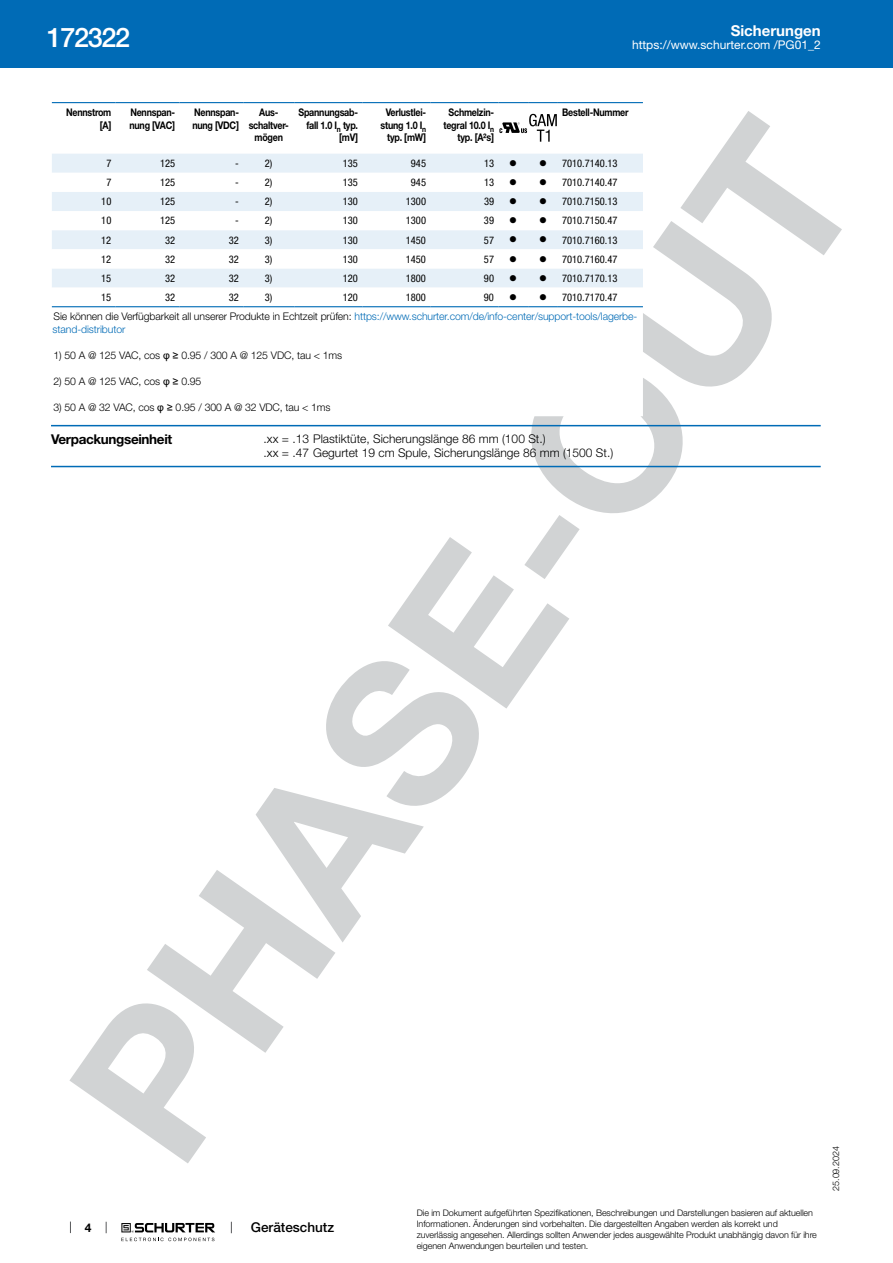
<style>
.page{position:relative;width:893px;height:1263px;background:#fff}
.page>*{position:absolute;margin:0;border:0;box-sizing:border-box;transform-origin:0 0}
.t1{font:700 202.5px "Helvetica Neue LT";color:#d1d3d4}
.t2{font:500 27px "Helvetica Neue LT";letter-spacing:-.05em;color:#fff}
.t3{font:700 15px "Helvetica Neue LT";color:#fff}
.t4{font:700 13.5px "Helvetica Neue LT";letter-spacing:-.025em;color:#000}
.t5{font:500 13.5px "Helvetica Neue LT";color:#000}
.t6{font:300 12px/14.4px "Helvetica Neue LT";color:#000}
.t7{font:12px "Helvetica Neue LT";color:#fff}
.t8{font:700 12px "Helvetica Neue LT";color:#000}
.t9{font:condensed 10.5px "Helvetica Neue LT";color:#000}
.t10{font:700 10.5px/12.6px "Helvetica Neue LT";letter-spacing:-.025em;color:#000;text-align:right;scale:.85 1}
.t11{font:300 10.5px/19px "Helvetica Neue LT";letter-spacing:-.01em;color:#006bb6}
.t12{font:300 10.5px "Helvetica Neue LT";letter-spacing:-.01em;color:#000}
.t13{font:300 9px/10.8px "Helvetica Neue LT";letter-spacing:-.01em;color:#000}
.s1{font-weight:400;font-stretch:condensed;color:#000}
.s2{color:#000}
.s3{font-family:"Arial Unicode MS";font-weight:400}
</style>
<div class="page">
<svg style="left:70px;top:1221px;width:1px;height:12px"></svg>
<svg style="left:121px;top:1223px;width:94px;height:18px"></svg>
<div style="left:0;top:0;width:893px;height:68px;background:#006bb6"></div>
<div style="left:52px;top:154px;width:591px;height:19px;background:#e6f0f8"></div>
<svg style="left:52px;top:192px;width:591px;height:116px"></svg>
<hr style="left:52px;top:102px;width:64px;height:1px;background:#006bb6">
<hr style="left:116px;top:102px;width:63px;height:1px;background:#006bb6">
<hr style="left:179px;top:102px;width:64px;height:1px;background:#006bb6">
<hr style="left:243px;top:102px;width:51px;height:1px;background:#006bb6">
<hr style="left:294px;top:102px;width:68px;height:1px;background:#006bb6">
<hr style="left:362px;top:102px;width:68px;height:1px;background:#006bb6">
<hr style="left:430px;top:102px;width:68px;height:1px;background:#006bb6">
<hr style="left:498px;top:102px;width:30px;height:1px;background:#006bb6">
<hr style="left:528px;top:102px;width:30px;height:1px;background:#006bb6">
<hr style="left:558px;top:102px;width:85px;height:1px;background:#006bb6">
<hr style="left:52px;top:306px;width:64px;height:1px;background:#006bb6">
<hr style="left:116px;top:306px;width:63px;height:1px;background:#006bb6">
<hr style="left:179px;top:306px;width:64px;height:1px;background:#006bb6">
<hr style="left:243px;top:306px;width:51px;height:1px;background:#006bb6">
<hr style="left:294px;top:306px;width:68px;height:1px;background:#006bb6">
<hr style="left:362px;top:306px;width:68px;height:1px;background:#006bb6">
<hr style="left:430px;top:306px;width:68px;height:1px;background:#006bb6">
<hr style="left:498px;top:306px;width:30px;height:1px;background:#006bb6">
<hr style="left:528px;top:306px;width:30px;height:1px;background:#006bb6">
<hr style="left:558px;top:306px;width:85px;height:1px;background:#006bb6">
<svg style="left:52px;top:103px;width:591px;height:39px"></svg>
<hr style="left:51px;top:425px;width:770px;height:1px;background:#006bb6">
<hr style="left:51px;top:466px;width:770px;height:1px;background:#006bb6">
<svg style="left:510px;top:160px;width:36px;height:6px"></svg>
<svg style="left:510px;top:198px;width:36px;height:6px"></svg>
<svg style="left:510px;top:217px;width:36px;height:6px"></svg>
<svg style="left:510px;top:236px;width:36px;height:7px"></svg>
<svg style="left:510px;top:256px;width:36px;height:6px"></svg>
<svg style="left:510px;top:275px;width:36px;height:6px"></svg>
<svg style="left:510px;top:294px;width:36px;height:6px"></svg>
<h2 class="t2" style="left:47px;top:21px;width:85px">172322</h2>
<h3 class="t3" style="left:731px;top:21px;width:92px">Sicherungen</h3>
<h3 class="t7" style="left:632px;top:38px;width:190px">https://www.schurter.com /PG01_2</h3>
<p class="t10" style="left:66px;top:106px;width:55px">Nennstrom [A]</p>
<p class="t10" style="left:129px;top:106px;width:55px;text-align:left">Nennspan&shy;nung [VAC]</p>
<p class="t10" style="left:192px;top:106px;width:56px;text-align:left">Nennspan&shy;nung [VDC]</p>
<p class="t10" style="left:249px;top:106px;width:49px;text-align:center">Aus&shy;schaltver&shy;mögen</p>
<p class="t10" style="left:298px;top:106px;width:72px">Spannungsab&shy;fall 1.0 I<sub>n</sub> typ. [mV]</p>
<p class="t10" style="left:381px;top:106px;width:55px">Verlustlei&shy;stung 1.0 I<sub>n </sub>typ. [mW]</p>
<p class="t10" style="left:443px;top:106px;width:61px">Schmelzin&shy;tegral 10.0 I<sub>n </sub>typ. [A²s]</p>
<p class="t10" style="left:562px;top:106px;width:80px">Bestell-Nummer</p>
<p class="t9" style="left:106px;top:157px;width:7px">7</p>
<p class="t9" style="left:160px;top:157px;width:17px">125</p>
<p class="t9" style="left:235px;top:157px;width:5px">-</p>
<p class="t9" style="left:265px;top:157px;width:9px">2)</p>
<p class="t9" style="left:343px;top:157px;width:17px">135</p>
<p class="t9" style="left:411px;top:157px;width:17px">945</p>
<p class="t9" style="left:484px;top:157px;width:12px">13</p>
<p class="t9" style="left:562px;top:157px;width:57px">7010.7140.13</p>
<p class="t9" style="left:106px;top:176px;width:7px">7</p>
<p class="t9" style="left:160px;top:176px;width:17px">125</p>
<p class="t9" style="left:235px;top:176px;width:5px">-</p>
<p class="t9" style="left:265px;top:176px;width:9px">2)</p>
<p class="t9" style="left:343px;top:176px;width:17px">135</p>
<p class="t9" style="left:411px;top:176px;width:17px">945</p>
<p class="t9" style="left:484px;top:176px;width:12px">13</p>
<p class="t9" style="left:562px;top:176px;width:57px">7010.7140.47</p>
<p class="t9" style="left:101px;top:195px;width:12px">10</p>
<p class="t9" style="left:160px;top:195px;width:17px">125</p>
<p class="t9" style="left:235px;top:195px;width:5px">-</p>
<p class="t9" style="left:265px;top:195px;width:9px">2)</p>
<p class="t9" style="left:343px;top:195px;width:17px">130</p>
<p class="t9" style="left:406px;top:195px;width:22px">1300</p>
<p class="t9" style="left:484px;top:195px;width:12px">39</p>
<p class="t9" style="left:562px;top:195px;width:57px">7010.7150.13</p>
<p class="t9" style="left:101px;top:215px;width:12px">10</p>
<p class="t9" style="left:160px;top:215px;width:17px">125</p>
<p class="t9" style="left:235px;top:215px;width:5px">-</p>
<p class="t9" style="left:265px;top:215px;width:9px">2)</p>
<p class="t9" style="left:343px;top:215px;width:17px">130</p>
<p class="t9" style="left:406px;top:215px;width:22px">1300</p>
<p class="t9" style="left:484px;top:215px;width:12px">39</p>
<p class="t9" style="left:562px;top:215px;width:57px">7010.7150.47</p>
<p class="t9" style="left:101px;top:234px;width:12px">12</p>
<p class="t9" style="left:165px;top:234px;width:12px">32</p>
<p class="t9" style="left:229px;top:234px;width:12px">32</p>
<p class="t9" style="left:265px;top:234px;width:9px">3)</p>
<p class="t9" style="left:343px;top:234px;width:17px">130</p>
<p class="t9" style="left:406px;top:234px;width:22px">1450</p>
<p class="t9" style="left:484px;top:234px;width:12px">57</p>
<p class="t9" style="left:562px;top:234px;width:57px">7010.7160.13</p>
<p class="t9" style="left:101px;top:253px;width:12px">12</p>
<p class="t9" style="left:165px;top:253px;width:12px">32</p>
<p class="t9" style="left:229px;top:253px;width:12px">32</p>
<p class="t9" style="left:265px;top:253px;width:9px">3)</p>
<p class="t9" style="left:343px;top:253px;width:17px">130</p>
<p class="t9" style="left:406px;top:253px;width:22px">1450</p>
<p class="t9" style="left:484px;top:253px;width:12px">57</p>
<p class="t9" style="left:562px;top:253px;width:57px">7010.7160.47</p>
<p class="t9" style="left:101px;top:272px;width:12px">15</p>
<p class="t9" style="left:165px;top:272px;width:12px">32</p>
<p class="t9" style="left:229px;top:272px;width:12px">32</p>
<p class="t9" style="left:265px;top:272px;width:9px">3)</p>
<p class="t9" style="left:343px;top:272px;width:17px">120</p>
<p class="t9" style="left:406px;top:272px;width:22px">1800</p>
<p class="t9" style="left:484px;top:272px;width:12px">90</p>
<p class="t9" style="left:562px;top:272px;width:57px">7010.7170.13</p>
<p class="t9" style="left:101px;top:291px;width:12px">15</p>
<p class="t9" style="left:165px;top:291px;width:12px">32</p>
<p class="t9" style="left:229px;top:291px;width:12px">32</p>
<p class="t9" style="left:265px;top:291px;width:9px">3)</p>
<p class="t9" style="left:343px;top:291px;width:17px">120</p>
<p class="t9" style="left:406px;top:291px;width:22px">1800</p>
<p class="t9" style="left:484px;top:291px;width:12px">90</p>
<h1 class="t1" style="left:18px;top:1062px;width:1202px;rotate:-55deg">PHASE-OUT</h1>
<p class="t11" style="left:53px;top:287px;width:585px;text-indent:509px"><span class="s1">7010.7170.47<br></span><span class="s2">Sie können die Verfügbarkeit all unserer Produkte in Echtzeit prüfen:</span> https://www.schurter.com/de/info-center/support-tools/lagerbe-</p>
<p class="t11" style="left:53px;top:319px;width:74px">stand-distributor</p>
<p class="t12" style="left:53px;top:349px;width:290px">1) 50 A @ 125 VAC, cos <span class="s3">φ ≥</span> 0.95 / 300 A @ 125 VDC, tau &lt; 1ms</p>
<p class="t12" style="left:53px;top:375px;width:149px">2) 50 A @ 125 VAC, cos <span class="s3">φ ≥</span> 0.95</p>
<p class="t12" style="left:53px;top:401px;width:279px">3) 50 A @ 32 VAC, cos <span class="s3">φ ≥</span> 0.95 / 300 A @ 32 VDC, tau &lt; 1ms</p>
<h3 class="t4" style="left:51px;top:431px;width:123px">Verpackungseinheit</h3>
<h3 class="t6" style="left:264px;top:431px;width:351px">.xx = .13 Plastiktüte, Sicherungslänge 86 mm (100 St.)<br>.xx = .47 Gegurtet 19 cm Spule, Sicherungslänge 86 mm (1500 St.)</h3>
<p class="t13" style="left:830px;top:1191px;width:46px;rotate:-90deg">25.09.2024</p>
<h3 class="t8" style="left:85px;top:1220px;width:8px">4</h3>
<h3 class="t5" style="left:251px;top:1219px;width:85px">Geräteschutz</h3>
<p class="t13" style="left:417px;top:1207px;width:402px">Die im Dokument aufgeführten Spezifikationen, Beschreibungen und Darstellungen basieren auf aktuellen Informationen. Änderungen sind vorbehalten. Die dargestellten Angaben werden als korrekt und zuverlässig angesehen. Allerdings sollten Anwender jedes ausgewählte Produkt unabhängig davon für ihre eigenen Anwendungen beurteilen und testen.</p>
</div>
